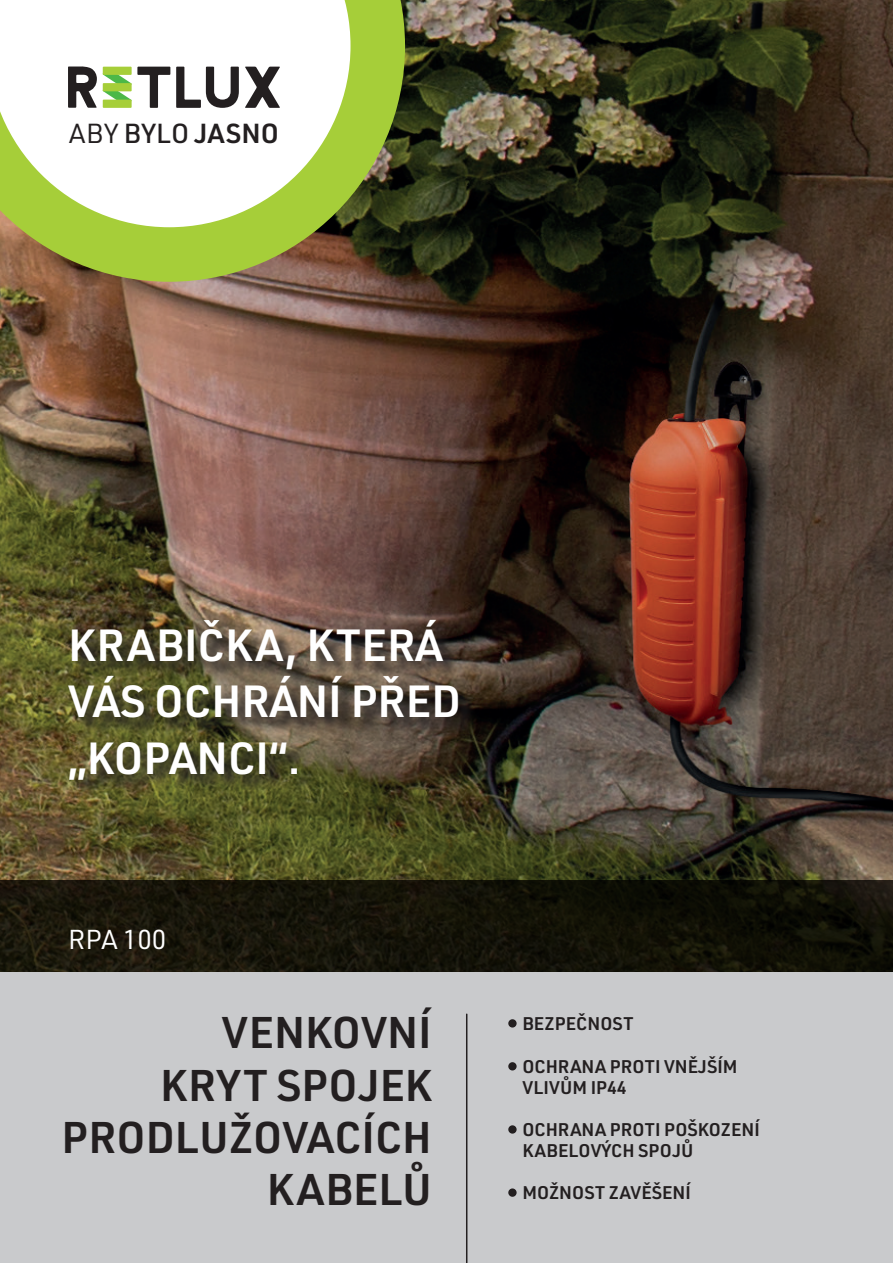
<style>
.page{position:relative;width:893px;height:1263px;background:#fff}
.page>*{position:absolute;margin:0;border:0;box-sizing:border-box;transform-origin:0 0}
.t1{font:600 44.1px/56.7px "URWDIN";color:#fff}
.t2{font:600 43.5px/52.2px "URWDIN";color:#231f20;text-align:right}
.t3{font:600 27px "URWDIN";letter-spacing:.005em;color:#231f20}
.t4{font:26.85px "URWDIN";color:#fff}
.t5{font:600 18px/21px "URWDIN";color:#231f20}
.s1{font-weight:400}
.s2{font-weight:500}
</style>
<div class="page">
<img style="left:0;top:0;width:893px;height:880px">
<svg style="left:0;top:880px;width:893px;height:93px;background:#16150a"></svg>
<div style="left:0;top:973px;width:893px;height:290px;background:#c9cacc"></div>
<svg style="left:69px;top:620px;width:407px;height:178px;background:#534b32"></svg>
<hr style="left:466px;top:1014px;width:1px;height:249px;background:#231f20">
<svg style="left:0;top:0;width:405px;height:282px"></svg>
<svg style="left:103px;top:67px;width:67px;height:41px"></svg>
<svg style="left:176px;top:67px;width:63px;height:41px"></svg>
<svg style="left:245px;top:67px;width:35px;height:41px"></svg>
<svg style="left:68px;top:66px;width:29px;height:42px"></svg>
<div style="left:508px;top:1019px;width:9px;height:8px;background:#231f20;border-radius:50%"></div>
<div style="left:508px;top:1062px;width:9px;height:8px;background:#231f20;border-radius:50%"></div>
<div style="left:508px;top:1125px;width:9px;height:9px;background:#231f20;border-radius:50%"></div>
<div style="left:508px;top:1188px;width:9px;height:9px;background:#231f20;border-radius:50%"></div>
<p class="t3" style="left:69px;top:115px;width:211px"><span class="s1">ABY</span> <span class="s2">BYLO</span> JASNO</p>
<p class="t1" style="left:68px;top:615px;width:395px">KRABIČKA, KTERÁ<br>VÁS OCHRÁNÍ PŘED „KOPANCI“.</p>
<p class="t4" style="left:68px;top:922px;width:100px">RPA 100</p>
<p class="t2" style="left:62px;top:1005px;width:372px">VENKOVNÍ<br>KRYT SPOJEK<br>PRODLUŽOVACÍCH<br>KABELŮ</p>
<p class="t5" style="left:522px;top:1013px;width:113px">BEZPEČNOST</p>
<p class="t5" style="left:522px;top:1055px;width:217px">OCHRANA PROTI VNĚJŠÍM<br>VLIVŮM IP44</p>
<p class="t5" style="left:522px;top:1118px;width:239px">OCHRANA PROTI POŠKOZENÍ<br>KABELOVÝCH SPOJŮ</p>
<p class="t5" style="left:522px;top:1181px;width:170px">MOŽNOST ZAVĚŠENÍ</p>
</div>
